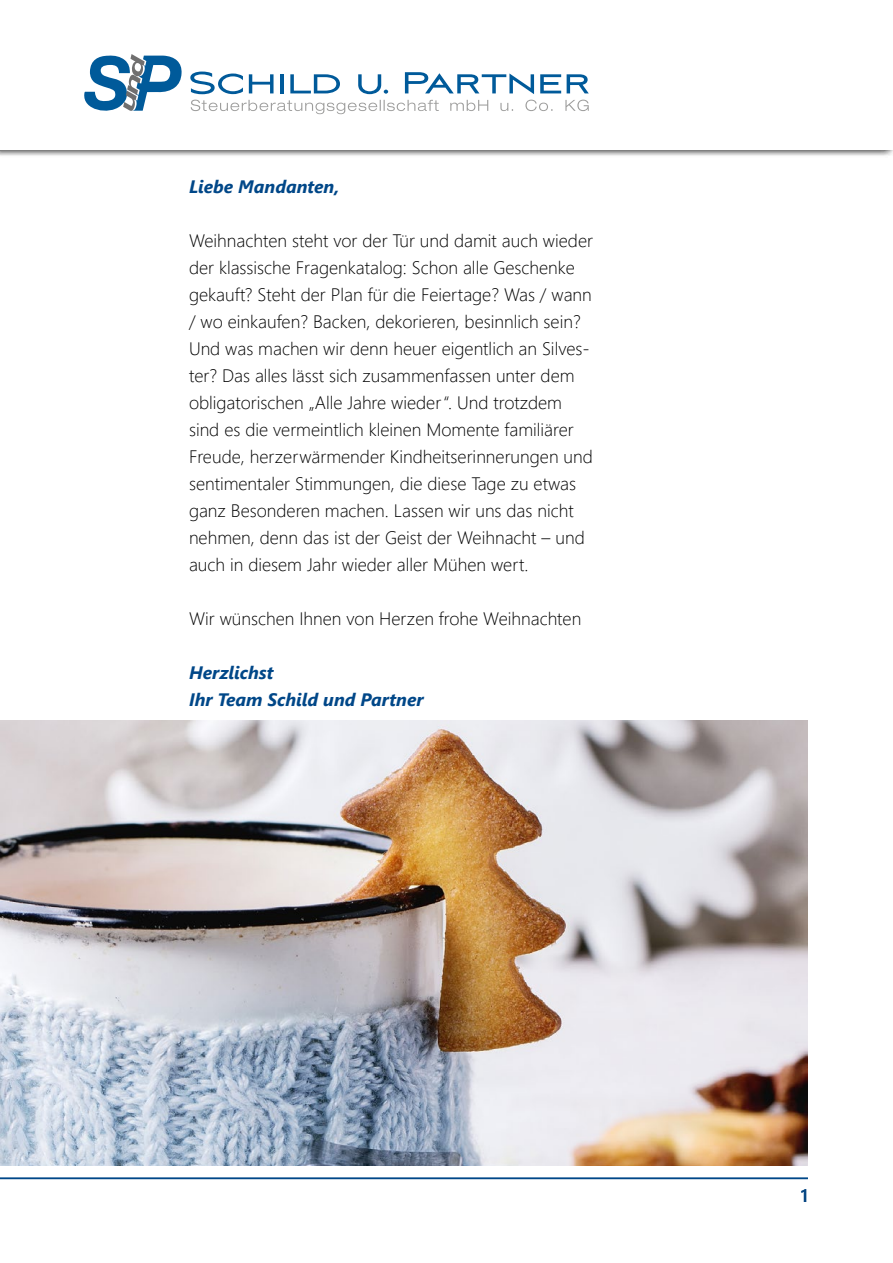
<style>
.page{position:relative;width:893px;height:1263px;background:#fff}
.page>*{position:absolute;margin:0;border:0;box-sizing:border-box;transform-origin:0 0}
.t1{font:300 18px/27px "Segoe UI";color:#000}
.t2{font:italic 700 18px "Segoe UI";color:#004788}
.t3{font:600 18px "Segoe UI";color:#074784}
</style>
<div class="page">
<div style="left:0;top:0;width:893px;height:158px;background:#000;opacity:.75"></div>
<div style="left:0;top:0;width:893px;height:149px;background:#fff"></div>
<svg style="left:84px;top:54px;width:98px;height:57px"></svg>
<svg style="left:190px;top:72px;width:53px;height:22px"></svg>
<svg style="left:249px;top:74px;width:25px;height:19px"></svg>
<hr style="left:280px;top:74px;width:4px;height:19px;background:#005a9a">
<svg style="left:290px;top:74px;width:50px;height:19px"></svg>
<svg style="left:358px;top:74px;width:30px;height:20px"></svg>
<svg style="left:405px;top:72px;width:129px;height:22px"></svg>
<svg style="left:540px;top:74px;width:21px;height:19px"></svg>
<svg style="left:567px;top:74px;width:22px;height:19px"></svg>
<svg style="left:191px;top:100px;width:398px;height:14px"></svg>
<hr style="left:0;top:1177px;width:808px;height:2px;background:#004788">
<img style="left:1px;top:721px;width:807px;height:444px">
<p class="t2" style="left:189px;top:174px;width:152px">Liebe Mandanten,</p>
<p class="t1" style="left:189px;top:226px;width:406px">Weihnachten steht vor der Tür und damit auch wieder der klassische Fragenkatalog: Schon alle Geschenke gekauft? Steht der Plan für die Feiertage? Was / wann / wo einkaufen? Backen, dekorieren, besinnlich sein?<br>Und was machen wir denn heuer eigentlich an Silves&shy;ter? Das alles lässt sich zusammenfassen unter dem obligatorischen „Alle Jahre wieder“. Und trotzdem sind es die vermeintlich kleinen Momente familiärer Freude, herzerwärmender Kindheitserinnerungen und sentimentaler Stimmungen, die diese Tage zu etwas ganz Besonderen machen. Lassen wir uns das nicht nehmen, denn das ist der Geist der Weihnacht – und auch in diesem Jahr wieder aller Mühen wert.</p>
<p class="t1" style="left:189px;top:604px;width:394px">Wir wünschen Ihnen von Herzen frohe Weihnachten</p>
<p class="t2" style="left:189px;top:660px;width:86px">Herzlichst</p>
<p class="t2" style="left:189px;top:687px;width:236px">Ihr Team Schild und Partner</p>
<p class="t3" style="left:801px;top:1181px;width:9px">1</p>
</div>
